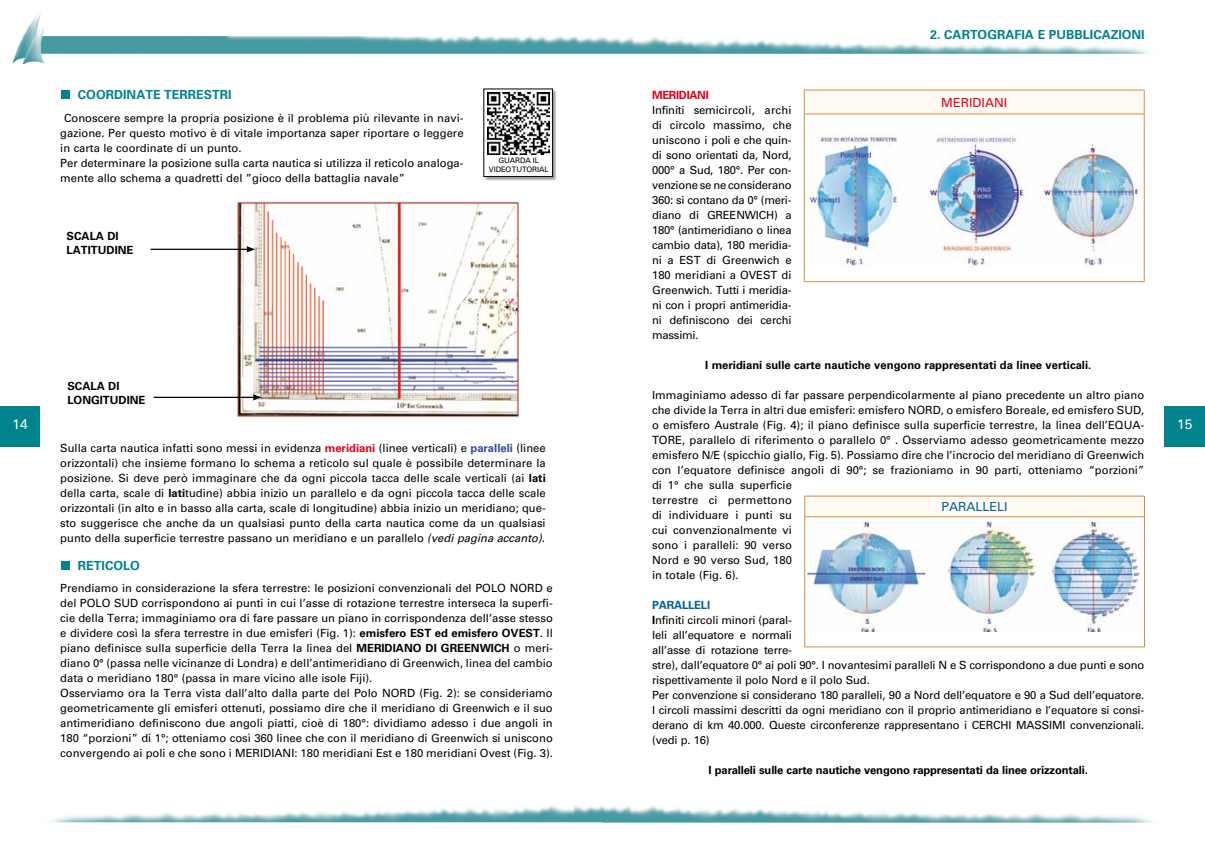
<style>
.page{position:relative;width:1205px;height:851px;background:#fff}
.page>*{position:absolute;margin:0;border:0;box-sizing:border-box;transform-origin:0 0}
.t1{font:13.75px "Univers";color:#fff}
.t2{font:700 12.5px "Univers";color:#00838d}
.t3{font:12.5px "Univers";color:#e2001a}
.t4{font:12.5px "Univers";color:#00609e}
.t5{font:11.25px/15px "Univers";color:#000}
.t6{font:700 11.25px/14.1px "Univers";color:#000}
.t7{font:700 11.25px "Univers";letter-spacing:-.03em;color:#e2001a}
.t8{font:7.5px/9px "Univers";letter-spacing:-.01em;color:#000;text-align:center}
.s1{font-weight:700;color:#00609e}
.s2{font-weight:700}
.s3{font-weight:700;color:#e2001a}
.s4{font-weight:700;color:#334a97}
.s5{font-style:italic}
</style>
<div class="page">
<img style="left:12px;top:12px;width:1139px;height:52px">
<img style="left:50px;top:805px;width:552px;height:18px">
<svg style="left:602px;top:806px;width:551px;height:17px"></svg>
<div style="left:1165px;top:406px;width:40px;height:40px;background:#00838d"></div>
<div style="left:0;top:406px;width:40px;height:40px;background:#00838d"></div>
<div style="left:61px;top:90px;width:9px;height:9px;background:#00838d"></div>
<div style="left:61px;top:561px;width:9px;height:9px;background:#00838d"></div>
<img style="left:234px;top:201px;width:285px;height:217px">
<hr style="left:154px;top:396px;width:101px;height:2px;background:#000">
<svg style="left:253px;top:394px;width:8px;height:6px"></svg>
<div style="left:804px;top:90px;width:340px;height:24px;background:#fffbf4"></div>
<hr style="left:804px;top:90px;width:340px;height:1px;background:#d18d43">
<svg style="left:804px;top:90px;width:1px;height:24px"></svg>
<svg style="left:1144px;top:90px;width:1px;height:24px"></svg>
<hr style="left:804px;top:114px;width:340px;height:1px;background:#d18d43">
<hr style="left:804px;top:114px;width:1px;height:167px;background:#d18d43">
<hr style="left:1144px;top:114px;width:1px;height:167px;background:#d18d43">
<hr style="left:804px;top:281px;width:340px;height:1px;background:#d18d43">
<div style="left:805px;top:496px;width:339px;height:20px;background:#fffbf4"></div>
<hr style="left:804px;top:496px;width:340px;height:1px;background:#d18d43">
<svg style="left:804px;top:496px;width:1px;height:20px"></svg>
<svg style="left:1144px;top:496px;width:1px;height:20px"></svg>
<hr style="left:804px;top:516px;width:340px;height:1px;background:#d18d43">
<hr style="left:804px;top:517px;width:1px;height:129px;background:#d18d43">
<hr style="left:1144px;top:517px;width:1px;height:129px;background:#d18d43">
<hr style="left:804px;top:646px;width:340px;height:1px;background:#d18d43">
<img style="left:807px;top:521px;width:333px;height:110px">
<img style="left:807px;top:133px;width:334px;height:135px">
<div style="left:484px;top:89px;width:73px;height:92px;background:#000;opacity:.36"></div>
<div style="left:484px;top:89px;width:68px;height:87px;background:#fff"></div>
<div style="left:483px;top:89px;width:70px;height:88px;border:1px solid #000"></div>
<img style="left:488px;top:92px;width:62px;height:62px">
<hr style="left:151px;top:249px;width:97px;height:1px;background:#000">
<svg style="left:246px;top:246px;width:9px;height:6px"></svg>
<p class="t2" style="left:930px;top:27px;width:216px">2. CARTOGRAFIA E PUBBLICAZIONI</p>
<p class="t2" style="left:78px;top:88px;width:155px">COORDINATE TERRESTRI</p>
<p class="t5" style="left:60px;top:110px;width:405px;text-indent:4px">Conoscere sempre la propria posizione è il problema più rilevante in navi&shy;gazione. Per questo motivo è di vitale importanza saper riportare o leggere in carta le coordinate di un punto.<br>Per determinare la posizione sulla carta nautica si utilizza il reticolo analoga&shy;mente allo schema a quadretti del ”gioco della battaglia navale”</p>
<p class="t7" style="left:652px;top:88px;width:58px">MERIDIANI</p>
<p class="t5" style="left:652px;top:102px;width:141px;text-align:justify">Infiniti semicircoli, archi di circolo massimo, che uniscono i poli e che quin&shy;di sono orientati da, Nord, 000° a Sud, 180°. Per con&shy;venzione se ne considerano 360: si contano da 0° (meri&shy;diano di GREENWICH) a 180° (antimeridiano o linea cambio data), 180 meridia&shy;ni a EST di Greenwich e 180 meridiani a OVEST di Greenwich. Tutti i meridia&shy;ni con i propri antimeridia&shy;ni definiscono dei cerchi massimi.</p>
<p class="t6" style="left:705px;top:358px;width:388px">I meridiani sulle carte nautiche vengono rappresentati da linee verticali.</p>
<p class="t5" style="left:652px;top:387px;width:494px">Immaginiamo adesso di far passare perpendicolarmente al piano precedente un altro piano che divide la Terra in altri due emisferi: emisfero NORD, o emisfero Boreale, ed emisfero SUD, o emisfero Australe (Fig. 4); il piano definisce sulla superficie terrestre, la linea dell’EQUA-TORE, parallelo di riferimento o parallelo 0° . Osserviamo adesso geometricamente mezzo emisfero N/E (spicchio giallo, Fig. 5). Possiamo dire che l’incrocio del meridiano di Greenwich con l’equatore definisce angoli di 90°; se frazioniamo in 90 parti, otteniamo “porzioni” di 1° che sulla superficie<br>terrestre ci permettono<br>di individuare i punti su<br>cui convenzionalmente vi<br>sono i paralleli: 90 verso<br>Nord e 90 verso Sud, 180<br>in totale (Fig. 6).</p>
<p class="t5" style="left:652px;top:597px;width:494px"><span class="s1">PARALLELI<br></span><span class="s2">I</span>nfiniti circoli minori (paral-<br>leli all’equatore e normali<br>all’asse di rotazione terre-<br>stre), dall’equatore 0° ai poli 90°. I novantesimi paralleli N e S corrispondono a due punti e sono rispettivamente il polo Nord e il polo Sud.<br>Per convenzione si considerano 180 paralleli, 90 a Nord dell’equatore e 90 a Sud dell’equatore.<br>I circoli massimi descritti da ogni meridiano con il proprio antimeridiano e l’equatore si consi&shy;derano di km 40.000. Queste circonferenze rappresentano i CERCHI MASSIMI convenzionali. (vedi p. 16)</p>
<p class="t6" style="left:708px;top:763px;width:381px">I paralleli sulle carte nautiche vengono rappresentati da linee orizzontali.</p>
<p class="t3" style="left:941px;top:95px;width:67px">MERIDIANI</p>
<p class="t8" style="left:489px;top:156px;width:61px">GUARDA IL<br>VIDEO TUTORIAL</p>
<p class="t6" style="left:67px;top:228px;width:68px">SCALA DI<br>LATITUDINE</p>
<p class="t6" style="left:67px;top:378px;width:80px">SCALA DI<br>LONGITUDINE</p>
<p class="t1" style="left:12px;top:416px;width:17px">14</p>
<p class="t1" style="left:1177px;top:416px;width:17px">15</p>
<p class="t5" style="left:60px;top:440px;width:487px;text-align:justify">Sulla carta nautica infatti sono messi in evidenza <span class="s3">meridiani</span> (linee verticali) e <span class="s4">paralleli</span> (linee orizzontali) che insieme formano lo schema a reticolo sul quale è possibile determinare la posizione. Si deve però immaginare che da ogni piccola tacca delle scale verticali (ai <span class="s2">lati </span>della carta, scale di <span class="s2">lati</span>tudine) abbia inizio un parallelo e da ogni piccola tacca delle scale orizzontali (in alto e in basso alla carta, scale di longitudine) abbia inizio un meridiano; que&shy;sto suggerisce che anche da un qualsiasi punto della carta nautica come da un qualsiasi punto della superficie terrestre passano un meridiano e un parallelo <span class="s5">(vedi pagina accanto)</span>.</p>
<p class="t2" style="left:78px;top:558px;width:63px">RETICOLO</p>
<p class="t5" style="left:60px;top:580px;width:494px">Prendiamo in considerazione la sfera terrestre: le posizioni convenzionali del POLO NORD e del POLO SUD corrispondono ai punti in cui l’asse di rotazione terrestre interseca la superfi&shy;cie della Terra; immaginiamo ora di fare passare un piano in corrispondenza dell’asse stesso e dividere così la sfera terrestre in due emisferi (Fig. 1): <span class="s2">emisfero EST ed emisfero OVEST</span>. Il piano definisce sulla superficie della Terra la linea del <span class="s2">MERIDIANO DI GREENWICH</span> o meri&shy;diano 0° (passa nelle vicinanze di Londra) e dell’antimeridiano di Greenwich, linea del cambio data o meridiano 180° (passa in mare vicino alle isole Fiji).<br>Osserviamo ora la Terra vista dall’alto dalla parte del Polo NORD (Fig. 2): se consideriamo geometricamente gli emisferi ottenuti, possiamo dire che il meridiano di Greenwich e il suo antimeridiano definiscono due angoli piatti, cioè di 180°: dividiamo adesso i due angoli in 180 “porzioni” di 1°; otteniamo così 360 linee che con il meridiano di Greenwich si uniscono convergendo ai poli e che sono i MERIDIANI: 180 meridiani Est e 180 meridiani Ovest (Fig. 3).</p>
<p class="t4" style="left:941px;top:499px;width:67px">PARALLELI</p>
</div>
